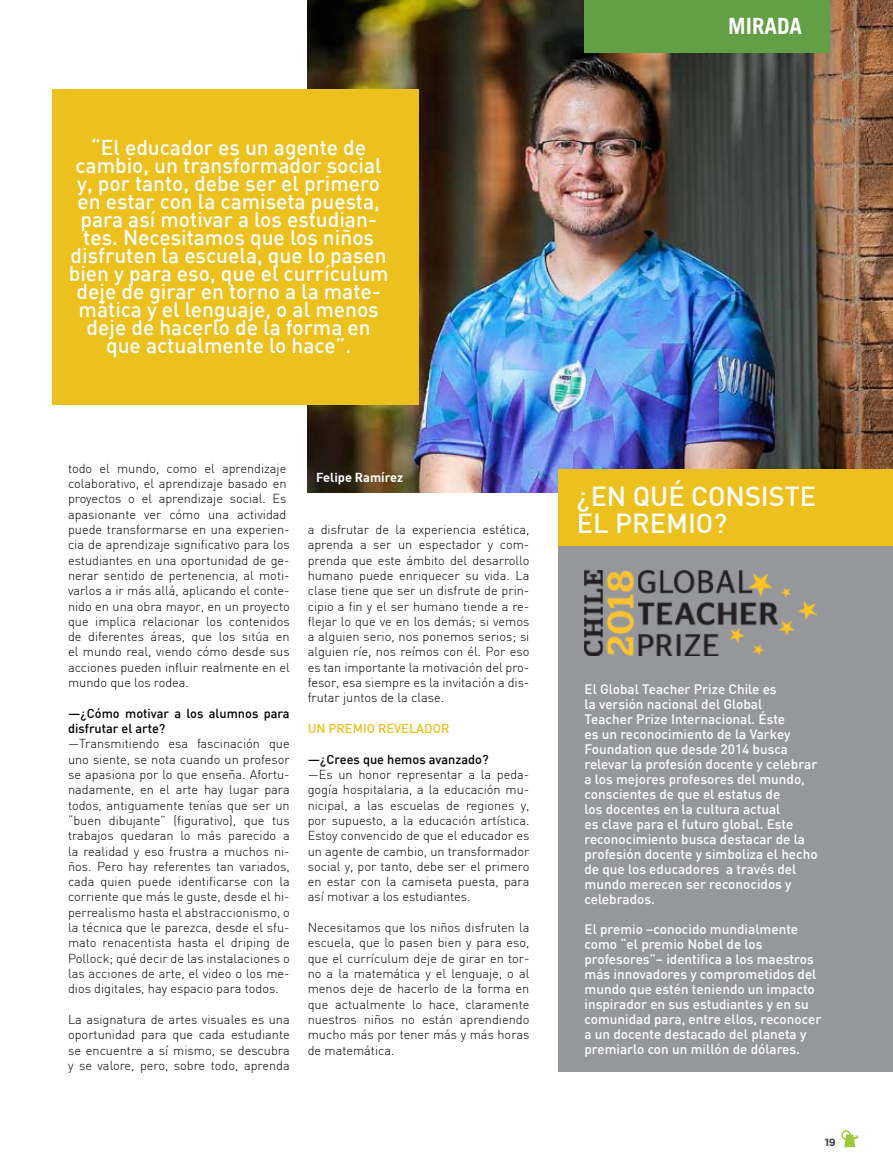
<style>
.page{position:relative;width:893px;height:1170px;background:#fff}
.page>*{position:absolute;margin:0;border:0;box-sizing:border-box;transform-origin:0 0}
.t1{font:500 27px/27px "DIN";color:#fff}
.t2{font:700 22.5px "Trade Gothic LT";color:#fff}
.t3{font:500 21px/18px "DIN";color:#fff;text-align:center}
.t4{font:500 13.5px/15px "DIN";color:#fff}
.t5{font:300 12.75px/15.3px "DIN";color:#000;text-align:justify}
.t6{font:500 12.75px/15.3px "DIN";color:#000}
.t7{font:500 12.75px "DIN";color:#ecc01d}
.t8{font:700 12.75px "DIN";color:#fff}
.t9{font:700 10.5px "Gotham HTF";color:#454649}
</style>
<div class="page">
<svg style="left:841px;top:1130px;width:18px;height:16px"></svg>
<img style="left:308px;top:0;width:585px;height:492px">
<div style="left:584px;top:0;width:246px;height:53px;background:#639f45"></div>
<div style="left:558px;top:469px;width:335px;height:602px;background:#95979a"></div>
<div style="left:558px;top:469px;width:335px;height:76px;background:#ecc01d"></div>
<div style="left:52px;top:89px;width:367px;height:316px;background:#ecc01d"></div>
<img style="left:584px;top:570px;width:232px;height:85px">
<p class="t3" style="left:69px;top:138px;width:321px">“El educador es un agente de cambio, un transformador social y, por tanto, debe ser el primero en estar con la camiseta puesta, para así motivar a los estudian&shy;tes. Necesitamos que los niños disfruten la escuela, que lo pasen bien y para eso, que el currículum deje de girar en torno a la mate&shy;mática y el lenguaje, o al menos deje de hacerlo de la forma en que actualmente lo hace”.</p>
<p class="t5" style="left:68px;top:460px;width:223px;text-align:left">todo el mundo, como el aprendizaje colaborativo, el aprendizaje basado en proyectos o el aprendizaje social. Es apasionante ver cómo una actividad puede transformarse en una experien&shy;cia de aprendizaje significativo para los estudiantes en una oportunidad de ge&shy;nerar sentido de pertenencia, al moti&shy;varlos a ir más allá, aplicando el conte&shy;nido en una obra mayor, en un proyecto que implica relacionar los contenidos de diferentes áreas, que los sitúa en el mundo real, viendo cómo desde sus acciones pueden influir realmente en el mundo que los rodea.</p>
<p class="t6" style="left:68px;top:705px;width:223px">—¿Cómo motivar a los alumnos para disfrutar el arte?</p>
<p class="t5" style="left:68px;top:736px;width:223px">—Transmitiendo esa fascinación que uno siente, se nota cuando un profesor se apasiona por lo que enseña. Afortu&shy;nadamente, en el arte hay lugar para todos, antiguamente tenías que ser un “buen dibujante” (figurativo), que tus trabajos quedaran lo más parecido a la realidad y eso frustra a muchos ni&shy;ños. Pero hay referentes tan variados, cada quien puede identificarse con la corriente que más le guste, desde el hi&shy;perrealismo hasta el abstraccionismo, o la técnica que le parezca, desde el sfu&shy;mato renacentista hasta el driping de Pollock; qué decir de las instalaciones o las acciones de arte, el video o los me&shy;dios digitales, hay espacio para todos.</p>
<p class="t5" style="left:68px;top:1011px;width:223px">La asignatura de artes visuales es una oportunidad para que cada estudiante se encuentre a sí mismo, se descubra y se valore, pero, sobre todo, aprenda</p>
<p class="t8" style="left:316px;top:469px;width:89px">Felipe Ramírez</p>
<p class="t5" style="left:308px;top:521px;width:223px">a disfrutar de la experiencia estética, aprenda a ser un espectador y com&shy;prenda que este ámbito del desarrollo humano puede enriquecer su vida. La clase tiene que ser un disfrute de prin&shy;cipio a fin y el ser humano tiende a re&shy;flejar lo que ve en los demás; si vemos a alguien serio, nos ponemos serios; si alguien ríe, nos reímos con él. Por eso es tan importante la motivación del pro&shy;fesor, esa siempre es la invitación a dis&shy;frutar juntos de la clase.</p>
<p class="t7" style="left:308px;top:720px;width:143px">UN PREMIO REVELADOR</p>
<p class="t6" style="left:308px;top:751px;width:182px">—¿Crees que hemos avanzado?</p>
<p class="t5" style="left:308px;top:766px;width:223px">—Es un honor representar a la peda&shy;gogía hospitalaria, a la educación mu&shy;nicipal, a las escuelas de regiones y, por supuesto, a la educación artística.<br>Estoy convencido de que el educador es un agente de cambio, un transformador social y, por tanto, debe ser el primero en estar con la camiseta puesta, para así motivar a los estudiantes.</p>
<p class="t5" style="left:308px;top:919px;width:223px">Necesitamos que los niños disfruten la escuela, que lo pasen bien y para eso, que el currículum deje de girar en tor&shy;no a la matemática y el lenguaje, o al menos deje de hacerlo de la forma en que actualmente lo hace, claramente nuestros niños no están aprendiendo mucho más por tener más y más horas de matemática.</p>
<h2 class="t2" style="left:728px;top:13px;width:75px">MIRADA</h2>
<h1 class="t1" style="left:577px;top:481px;width:241px">¿EN QUÉ CONSISTE<br>EL PREMIO?</h1>
<p class="t4" style="left:584px;top:681px;width:235px">El Global Teacher Prize Chile es<br>la versión nacional del Global<br>Teacher Prize Internacional. Éste<br>es un reconocimiento de la Varkey<br>Foundation que desde 2014 busca relevar la profesión docente y celebrar a los mejores profesores del mundo, conscientes de que el estatus de<br>los docentes en la cultura actual<br>es clave para el futuro global. Este reconocimiento busca destacar de la profesión docente y simboliza el hecho de que los educadores a través del mundo merecen ser reconocidos y celebrados.</p>
<p class="t4" style="left:584px;top:921px;width:238px">El premio –conocido mundialmente como “el premio Nobel de los profesores”– identifica a los maestros más innovadores y comprometidos del mundo que estén teniendo un impacto inspirador en sus estudiantes y en su comunidad para, entre ellos, reconocer a un docente destacado del planeta y premiarlo con un millón de dólares.</p>
<p class="t9" style="left:825px;top:1135px;width:13px">19</p>
</div>
